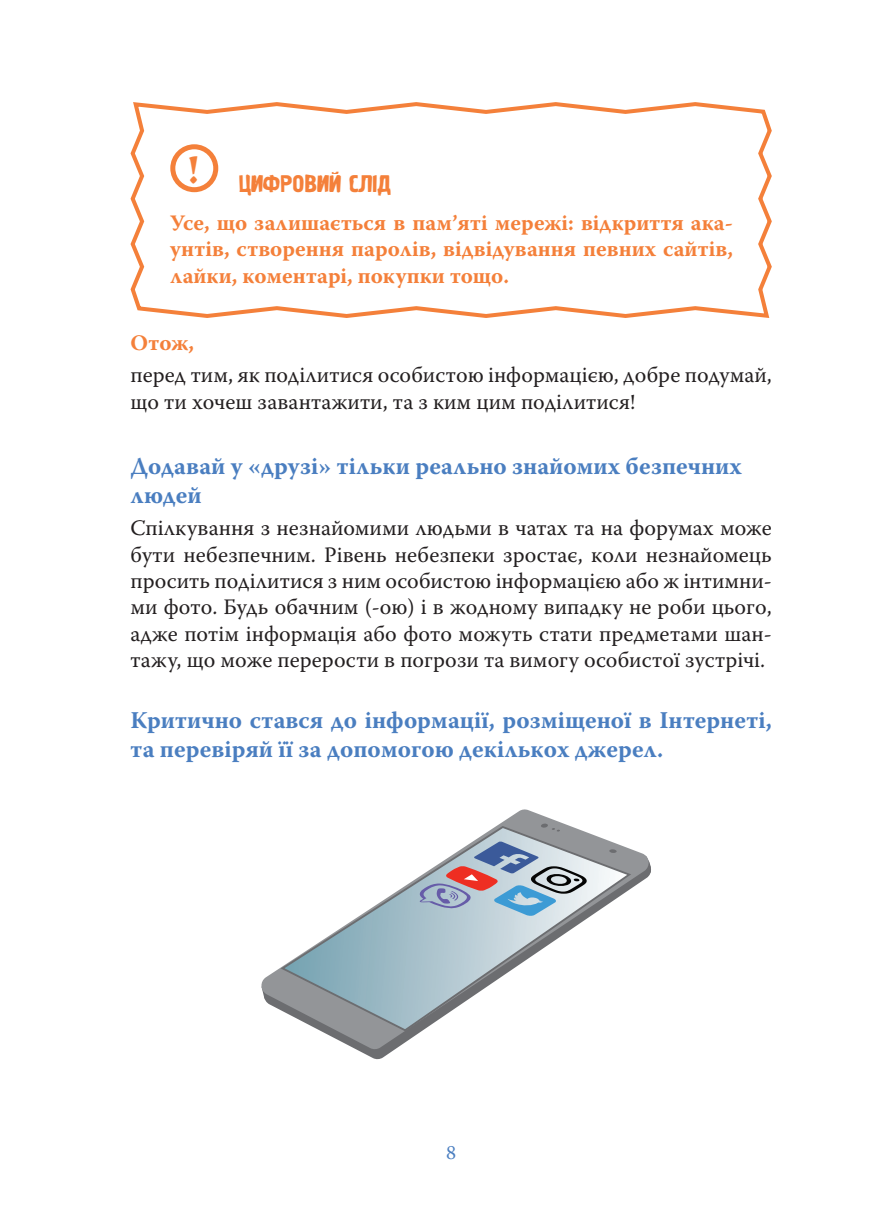
<style>
.page{position:relative;width:874px;height:1225px;background:#fff}
.page>*{position:absolute;margin:0;border:0;box-sizing:border-box;transform-origin:0 0}
.t1{font:700 24px/28.8px "Warnock Pro";color:#4a7ec0}
.t2{font:24px "Graffiti 1 C";color:#f4803a}
.t3{font:22px/26.4px "Warnock Pro";color:#231f20}
.t4{font:700 22px/26.4px "Warnock Pro";color:#f4803a;text-align:justify}
.t5{font:20px "Warnock Pro";color:#4a7ec0}
</style>
<div class="page">
<svg style="left:261px;top:809px;width:389px;height:240px"></svg>
<svg style="left:280px;top:825px;width:353px;height:207px"></svg>
<svg style="left:609px;top:849px;width:7px;height:4px"></svg>
<svg style="left:540px;top:823px;width:19px;height:8px"></svg>
<svg style="left:415px;top:841px;width:171px;height:75px"></svg>
<svg style="left:130px;top:102px;width:642px;height:216px"></svg>
<div style="left:170px;top:144px;width:48px;height:48px;border:5px solid #f4803a;border-radius:50%"></div>
<p class="t2" style="left:187px;top:170px;width:205px"><sup>!</sup> ЦИФРОВИЙ СЛІД</p>
<p class="t4" style="left:170px;top:209px;width:564px">Усе, що залишається в пам’яті мережі: відкриття ака&shy;унтів, створення паролів, відвідування певних сайтів, лайки, коментарі, покупки тощо.</p>
<p class="t4" style="left:130px;top:329px;width:65px">Отож,</p>
<p class="t3" style="left:130px;top:361px;width:642px">перед тим, як поділитися особистою інформацією, добре подумай, що ти хочеш завантажити, та з ким цим поділитися!</p>
<p class="t1" style="left:130px;top:451px;width:612px">Додавай у «друзі» тільки реально знайомих безпечних людей</p>
<p class="t3" style="left:130px;top:514px;width:642px;text-align:justify">Спілкування з незнайомими людьми в чатах та на форумах може бути небезпечним. Рівень небезпеки зростає, коли незнайомець просить поділитися з ним особистою інформацією або ж інтимни&shy;ми фото. Будь обачним (-ою) і в жодному випадку не роби цього, адже потім інформація або фото можуть стати предметами шан&shy;тажу, що може перерости в погрози та вимогу особистої зустрічі.</p>
<p class="t1" style="left:130px;top:705px;width:642px">Критично стався до інформації, розміщеної в Інтернеті, та перевіряй її за допомогою декількох джерел.</p>
<p class="t5" style="left:446px;top:1140px;width:12px">8</p>
</div>
